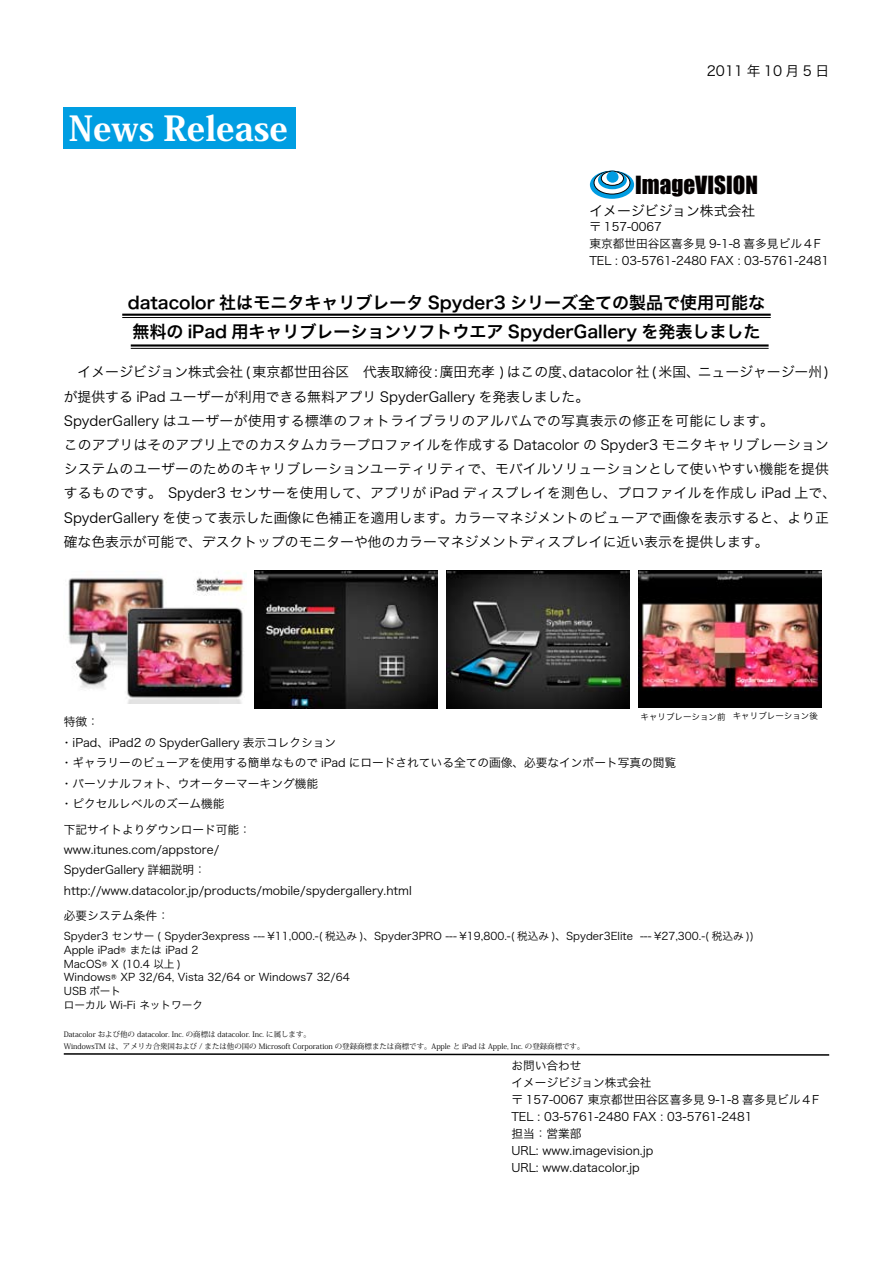
<style>
.page{position:relative;width:893px;height:1263px;background:#fff}
.page>*{position:absolute;margin:0;border:0;box-sizing:border-box;transform-origin:0 0}
.t1{font:800 34.05px "Koz Min Std";color:#fff}
.t2{font:23.1px "Impact";color:#040000}
.t3{font:16.95px/29.7px "Hira Kaku Pro N W6";color:#000}
.t4{font:13.8px/24.2px "Hira Kaku Pro W3";letter-spacing:.005em;color:#000}
.t5{font:11.7px/20.4px "Hira Kaku Pro W3";color:#000}
.t6{font:11.7px/17px "Hira Kaku Pro N W3";color:#000}
.t7{font:10.65px/14px "Hira Kaku Pro W3";color:#000}
.t8{font:8.55px "Hira Kaku Pro W3";color:#000}
.t9{font:7.5px/11.7px "Koz Min Pro";color:#000}
</style>
<div class="page">
<img style="left:68px;top:577px;width:177px;height:127px">
<img style="left:446px;top:570px;width:184px;height:138px">
<img style="left:255px;top:571px;width:182px;height:137px">
<svg style="left:63px;top:1053px;width:767px;height:3px"></svg>
<hr style="left:122px;top:314px;width:649px;height:2px;background:#000">
<hr style="left:122px;top:317px;width:649px;height:1px;background:#000">
<hr style="left:131px;top:344px;width:638px;height:3px;background:#000">
<hr style="left:131px;top:348px;width:638px;height:1px;background:#000">
<div style="left:64px;top:108px;width:232px;height:41px;background:#009ee2"></div>
<svg style="left:590px;top:171px;width:44px;height:28px"></svg>
<svg style="left:594px;top:171px;width:36px;height:23px"></svg>
<div style="left:594px;top:171px;width:36px;height:23px;border:1px solid #040000;border-radius:50%"></div>
<svg style="left:598px;top:171px;width:29px;height:18px"></svg>
<svg style="left:601px;top:171px;width:22px;height:14px"></svg>
<div style="left:601px;top:171px;width:22px;height:14px;border:1px solid #040000;border-radius:50%"></div>
<div style="left:607px;top:171px;width:11px;height:12px;background:#009ce1;border-radius:50%"></div>
<img style="left:638px;top:570px;width:183px;height:137px">
<h1 class="t1" style="left:69px;top:106px;width:221px">News Release</h1>
<p class="t4" style="left:707px;top:58px;width:124px">2011 年 10 月 5 日</p>
<h2 class="t2" style="left:635px;top:167px;width:124px">ImageVISION</h2>
<p class="t4" style="left:589px;top:198px;width:167px">イメージビジョン株式会社</p>
<p class="t5" style="left:589px;top:218px;width:241px;line-height:17px">〒 157-0067<br>東京都世田谷区喜多見 9-1-8 喜多見ビル４F<br>TEL : 03-5761-2480 FAX : 03-5761-2481</p>
<p class="t3" style="left:128px;top:287px;width:639px">datacolor 社はモニタキャリブレータ Spyder3 シリーズ全ての製品で使用可能な無料の iPad 用キャリブレーションソフトウエア SpyderGallery を発表しました</p>
<p class="t4" style="left:698px;top:359px;width:133px">ニュージャージー州(</p>
<p class="t4" style="left:64px;top:359px;width:774px">　イメージビジョン株式会社(東京都世田谷区　代表取締役:廣田充孝 )はこの度、<br>が提供する iPad ユーザーが利用できる無料アプリ SpyderGallery を発表しました。<br>SpyderGallery はユーザーが使用する標準のフォトライブラリのアルバムでの写真表示の修正を可能にします。<br>このアプリはそのアプリ上でのカスタムカラープロファイルを作成する Datacolor の Spyder3 モニタキャリブレーションシステムのユーザーのためのキャリブレーションユーティリティで、モバイルソリューションとして使いやすい機能を提供するものです。 Spyder3 センサーを使用して、アプリが iPad ディスプレイを測色し、プロファイルを作成し iPad 上で、SpyderGallery を使って表示した画像に色補正を適用します。カラーマネジメントのビューアで画像を表示すると、より正確な色表示が可能で、デスクトップのモニターや他のカラーマネジメントディスプレイに近い表示を提供します。</p>
<p class="t4" style="left:569px;top:359px;width:133px">datacolor社(米国、</p>
<p class="t8" style="left:640px;top:709px;width:87px">キャリブレーション前</p>
<p class="t5" style="left:61px;top:711px;width:617px">特徴：<br>・iPad、iPad2 の SpyderGallery 表示コレクション<br>・ギャラリーのビューアを使用する簡単なもので iPad にロードされている全ての画像、必要なインポート写真の閲覧・パーソナルフォト、ウオーターマーキング機能<br>・ピクセルレベルのズーム機能</p>
<p class="t5" style="left:64px;top:818px;width:349px">下記サイトよりダウンロード可能：<br>www.itunes.com/appstore/<br>SpyderGallery 詳細説明：<br>http://www.datacolorj p. /products/mobile/spydergallery.html</p>
<p class="t5" style="left:64px;top:905px;width:107px">必要システム条件：</p>
<p class="t8" style="left:733px;top:709px;width:87px">キャリブレーション後</p>
<p class="t7" style="left:64px;top:928px;width:571px">Spyder3 センサー ( Spyder3express --- ¥11,000.-( 税込み )、Spyder3PRO --- ¥19,800.-( 税込み )、Spyder3Elite Apple iPad® または iPad 2<br>MacOS® X (10.4 以上 (<br>Windows® XP 32/64, Vista 32/64 or Windows7 32/64<br>USB ポート<br>ローカル Wi-Fi ネットワーク</p>
<p class="t7" style="left:640px;top:928px;width:115px">--- ¥27,300.-( 税込み ((</p>
<p class="t9" style="left:64px;top:1028px;width:522px">Datacolor および他の datacolor. Inc. の商標は datacolor. Inc. に属します。<br>WindowsTM は、アメリカ合衆国および / または他の国の Microsoft Corporation の登録商標または商標です。Apple と iPad は Apple, Inc. の登録商標です。</p>
<p class="t6" style="left:511px;top:1056px;width:309px">お問い合わせ<br>イメージビジョン株式会社<br>〒 157-0067 東京都世田谷区喜多見 9-1-8 喜多見ビル４F<br>TEL : 03-5761-2480 FAX : 03-5761-2481<br>担当：営業部<br>URL: www.imagevision j p.<br>URL: www.datacolorj p.</p>
</div>
